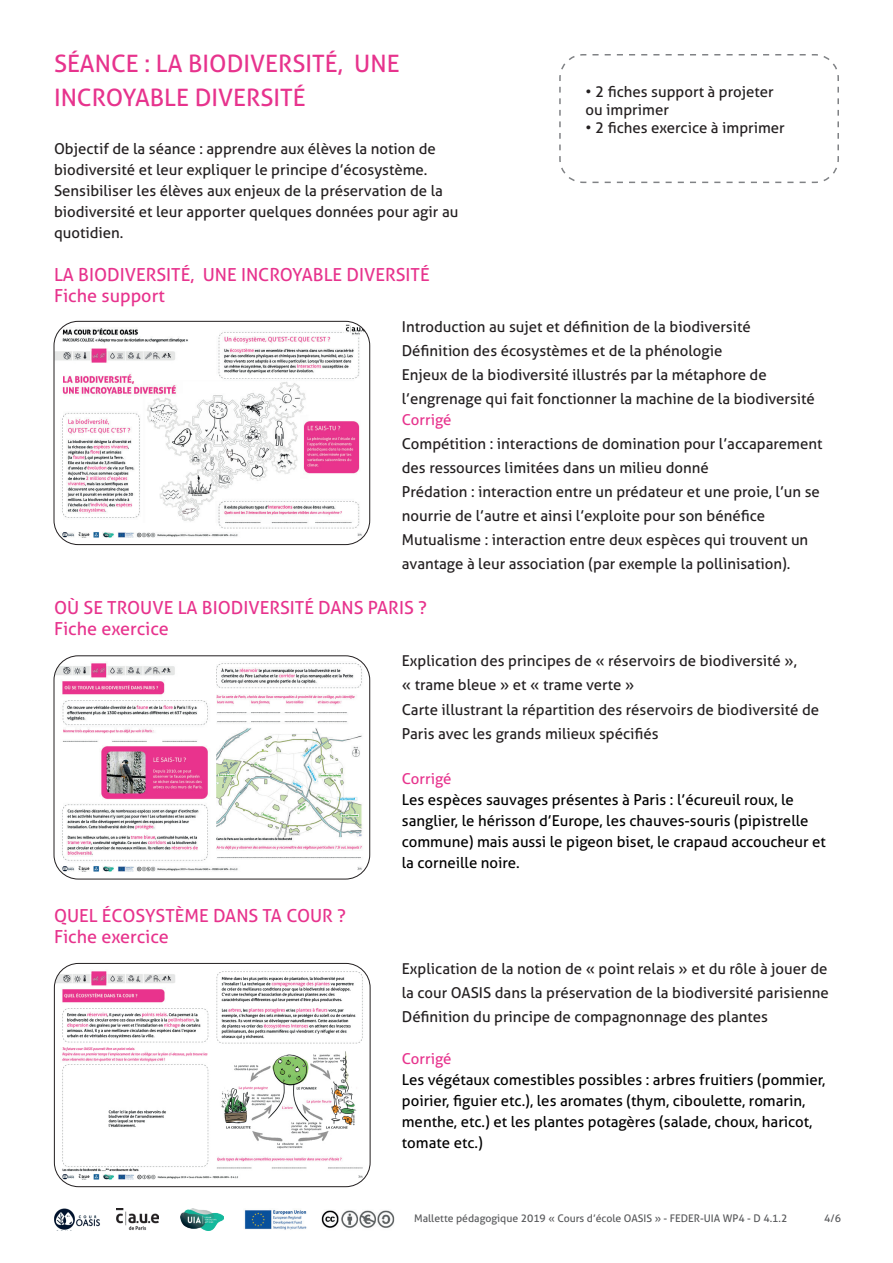
<style>
.page{position:relative;width:893px;height:1263px;background:#fff}
.page>*{position:absolute;margin:0;border:0;box-sizing:border-box;transform-origin:0 0}
.t1{font:24px/34.5px "Aller";color:#e7338d}
.t2{font:18px/21px "Aller";color:#e7338d}
.t3{font:15px/24px "Aller";color:#231f20}
.t4{font:15px/21px "Aller";color:#000001}
.t5{font:15px "Aller";color:#e7338d}
.t6{font:10.5px "Aller";color:#57585a}
</style>
<div class="page">
<img style="left:117px;top:1209px;width:42px;height:21px">
<img style="left:244px;top:1210px;width:63px;height:20px">
<img style="left:181px;top:1209px;width:42px;height:21px">
<img style="left:54px;top:1209px;width:21px;height:21px">
<img style="left:76px;top:1215px;width:24px;height:11px">
<img style="left:321px;top:1210px;width:74px;height:18px">
<img style="left:54px;top:321px;width:316px;height:223px">
<div style="left:54px;top:321px;width:316px;height:224px;border:1px solid #231f20;border-radius:24px"></div>
<img style="left:54px;top:656px;width:316px;height:223px">
<div style="left:54px;top:655px;width:316px;height:224px;border:1px solid #231f20;border-radius:24px"></div>
<svg style="left:559px;top:54px;width:280px;height:130px"></svg>
<img style="left:54px;top:963px;width:316px;height:223px">
<div style="left:54px;top:963px;width:316px;height:224px;border:1px solid #231f20;border-radius:24px"></div>
<h1 class="t1" style="left:54px;top:46px;width:347px">SÉANCE : LA BIODIVERSITÉ, UNE<br>INCROYABLE DIVERSITÉ</h1>
<p class="t3" style="left:54px;top:138px;width:406px;line-height:21px">Objectif de la séance : apprendre aux élèves la notion de biodiversité et leur expliquer le principe d’écosystème.<br>Sensibiliser les élèves aux enjeux de la préservation de la biodiversité et leur apporter quelques données pour agir au quotidien.</p>
<p class="t2" style="left:54px;top:264px;width:377px">LA BIODIVERSITÉ, UNE INCROYABLE DIVERSITÉ<br>Fiche support</p>
<p class="t3" style="left:585px;top:83px;width:190px;line-height:18px">• 2 fiches support à projeter ou imprimer</p>
<p class="t3" style="left:585px;top:116px;width:201px">• 2 fiches exercice à imprimer</p>
<p class="t3" style="left:402px;top:315px;width:415px">Introduction au sujet et définition de la biodiversité Définition des écosystèmes et de la phénologie<br>Enjeux de la biodiversité illustrés par la métaphore de l’engrenage qui fait fonctionner la machine de la biodiversité</p>
<p class="t5" style="left:402px;top:411px;width:51px">Corrigé</p>
<p class="t3" style="left:402px;top:432px;width:422px">Compétition : interactions de domination pour l’accaparement des ressources limitées dans un milieu donné<br>Prédation : interaction entre un prédateur et une proie, l’un se nourrie de l’autre et ainsi l’exploite pour son bénéfice Mutualisme : interaction entre deux espèces qui trouvent un avantage à leur association (par exemple la pollinisation).</p>
<p class="t2" style="left:54px;top:597px;width:374px">OÙ SE TROUVE LA BIODIVERSITÉ DANS PARIS ?<br>Fiche exercice</p>
<p class="t2" style="left:54px;top:905px;width:294px">QUEL ÉCOSYSTÈME DANS TA COUR ?<br>Fiche exercice</p>
<p class="t3" style="left:402px;top:649px;width:419px">Explication des principes de « réservoirs de biodiversité »,<br>« trame bleue » et « trame verte »<br>Carte illustrant la répartition des réservoirs de biodiversité de Paris avec les grands milieux spécifiés</p>
<p class="t5" style="left:402px;top:769px;width:51px">Corrigé</p>
<p class="t4" style="left:402px;top:789px;width:426px">Les espèces sauvages présentes à Paris : l’écureuil roux, le sanglier, le hérisson d’Europe, les chauves-souris (pipistrelle commune) mais aussi le pigeon biset, le crapaud accoucheur et la corneille noire.</p>
<p class="t3" style="left:402px;top:957px;width:428px;text-align:justify">Explication de la notion de « point relais » et du rôle à jouer de la cour OASIS dans la préservation de la biodiversité parisienne Définition du principe de compagnonnage des plantes</p>
<p class="t5" style="left:402px;top:1050px;width:51px">Corrigé</p>
<p class="t4" style="left:402px;top:1069px;width:425px">Les végétaux comestibles possibles : arbres fruitiers (pommier, poirier, figuier etc.), les aromates (thym, ciboulette, romarin, menthe, etc.) et les plantes potagères (salade, choux, haricot, tomate etc.)</p>
<p class="t6" style="left:414px;top:1211px;width:375px">Mallette pédagogique 2019 « Cours d’école OASIS » - FEDER-UIA WP4 - D 4.1.2</p>
<p class="t6" style="left:824px;top:1212px;width:18px">4/6</p>
</div>
